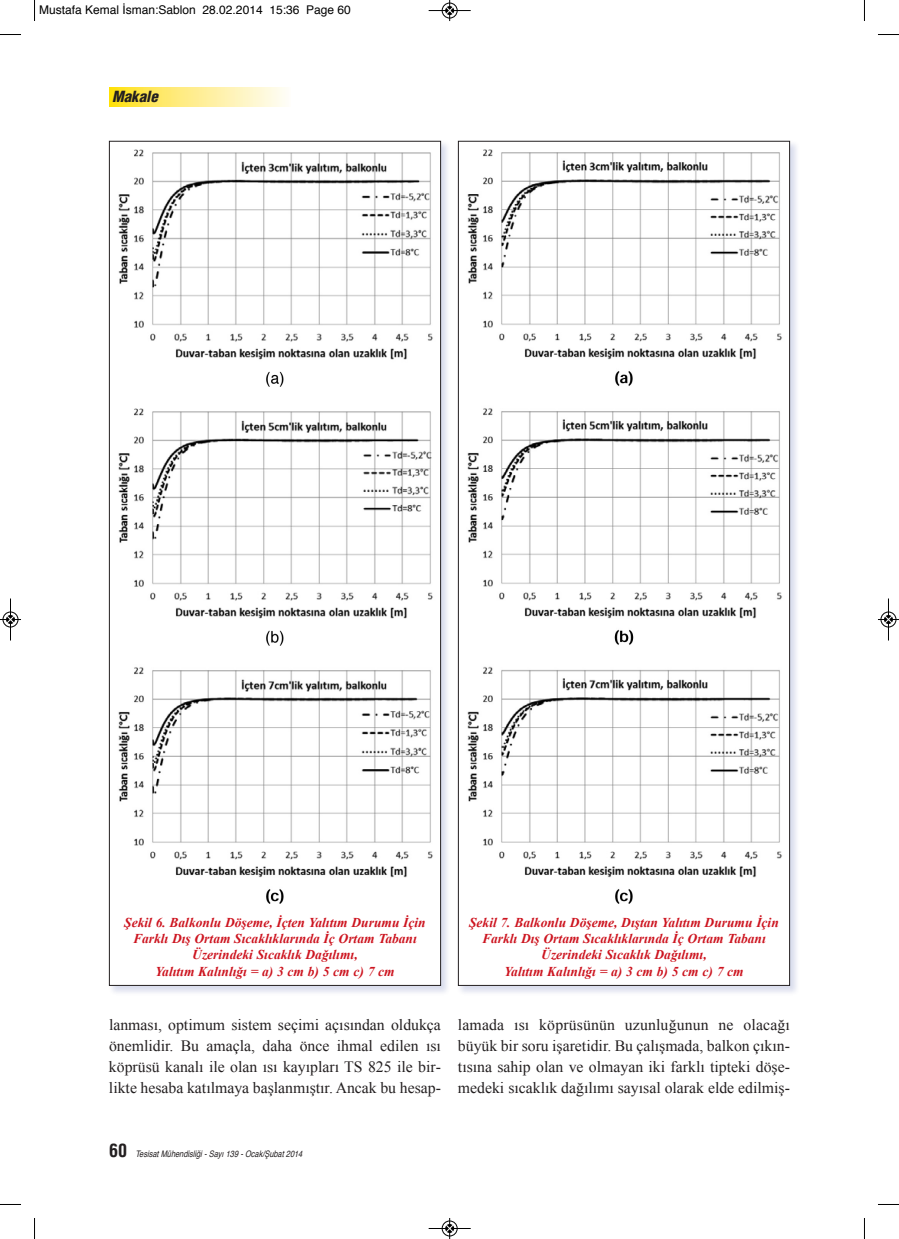
<style>
.page{position:relative;width:899px;height:1239px;background:#fff}
.page>*{position:absolute;margin:0;border:0;box-sizing:border-box;transform-origin:0 0}
.t1{font:15.75px/21px "Times New Roman";color:#231f20;text-align:justify}
.t2{font:italic 900 condensed 15px "Helvetica";color:#231f20}
.t3{font:italic 700 13.5px/16.2px "Times New Roman";color:#cd1520;text-align:center}
.t4{font:12px "Helvetica";color:#000}
.t5{font:italic condensed 9px "Helvetica";color:#231f20}
.s1{font-weight:700;font-style:normal;font-size:18px}
</style>
<div class="page">
<svg style="left:109px;top:88px;width:176px;height:19px;background:#feee8b"></svg>
<img style="left:108px;top:140px;width:689px;height:853px">
<div style="left:109px;top:141px;width:331px;height:844px;background:#fff"></div>
<img style="left:118px;top:149px;width:315px;height:754px">
<div style="left:458px;top:141px;width:331px;height:844px;background:#fff"></div>
<img style="left:467px;top:149px;width:315px;height:754px">
<svg style="left:34px;top:0;width:1px;height:21px"></svg>
<svg style="left:0;top:34px;width:21px;height:1px"></svg>
<svg style="left:878px;top:34px;width:20px;height:1px"></svg>
<svg style="left:34px;top:1218px;width:1px;height:20px"></svg>
<svg style="left:0;top:1204px;width:21px;height:1px"></svg>
<svg style="left:878px;top:1204px;width:20px;height:1px"></svg>
<div style="left:441px;top:3px;width:16px;height:16px;border:1px solid #fff;border-radius:50%"></div>
<hr style="left:428px;top:10px;width:42px;height:1px;background:#000">
<div style="left:442px;top:3px;width:15px;height:15px;border:1px solid #000;border-radius:50%"></div>
<svg style="left:445px;top:0;width:8px;height:21px"></svg>
<div style="left:441px;top:1220px;width:16px;height:16px;border:1px solid #fff;border-radius:50%"></div>
<hr style="left:428px;top:1228px;width:42px;height:1px;background:#000">
<div style="left:442px;top:1220px;width:15px;height:15px;border:1px solid #000;border-radius:50%"></div>
<svg style="left:445px;top:1218px;width:8px;height:20px"></svg>
<hr style="left:10px;top:598px;width:1px;height:42px;background:#000">
<div style="left:3px;top:611px;width:15px;height:16px;border:1px solid #000;border-radius:50%"></div>
<svg style="left:0;top:615px;width:21px;height:8px"></svg>
<div style="left:880px;top:611px;width:16px;height:16px;border:1px solid #fff;border-radius:50%"></div>
<hr style="left:887px;top:598px;width:1px;height:42px;background:#000">
<div style="left:880px;top:611px;width:15px;height:16px;border:1px solid #000;border-radius:50%"></div>
<svg style="left:878px;top:615px;width:20px;height:8px"></svg>
<p class="t4" style="left:39px;top:4px;width:313px">Mustafa Kemal İsman:Sablon 28.02.2014 15:36 Page 60</p>
<p class="t2" style="left:112px;top:87px;width:51px">Makale</p>
<p class="t3" style="left:124px;top:914px;width:303px">Şekil 6. Balkonlu Döşeme, İçten Yalıtım Durumu İçin Farklı Dış Ortam Sıcaklıklarında İç Ortam Tabanı Üzerindeki Sıcaklık Dağılımı,<br>Yalıtım Kalınlığı = a) 3 cm b) 5 cm c) 7 cm</p>
<p class="t3" style="left:469px;top:914px;width:311px">Şekil 7. Balkonlu Döşeme, Dıştan Yalıtım Durumu İçin Farklı Dış Ortam Sıcaklıklarında İç Ortam Tabanı Üzerindeki Sıcaklık Dağılımı,<br>Yalıtım Kalınlığı = a) 3 cm b) 5 cm c) 7 cm</p>
<p class="t1" style="left:109px;top:1014px;width:333px">lanması, optimum sistem seçimi açısından oldukça önemlidir. Bu amaçla, daha önce ihmal edilen ısı köprüsü kanalı ile olan ısı kayıpları TS 825 ile bir&shy;likte hesaba katılmaya başlanmıştır. Ancak bu hesap-</p>
<p class="t1" style="left:458px;top:1014px;width:333px">lamada ısı köprüsünün uzunluğunun ne olacağı büyük bir soru işaretidir. Bu çalışmada, balkon çıkın&shy;tısına sahip olan ve olmayan iki farklı tipteki döşe&shy;medeki sıcaklık dağılımı sayısal olarak elde edilmiş-</p>
<p class="t5" style="left:109px;top:1149px;width:196px"><span class="s1">6 0</span> Tesisat Mühendisliği - Sayı 139 - Ocak/Şubat 2014</p>
</div>
